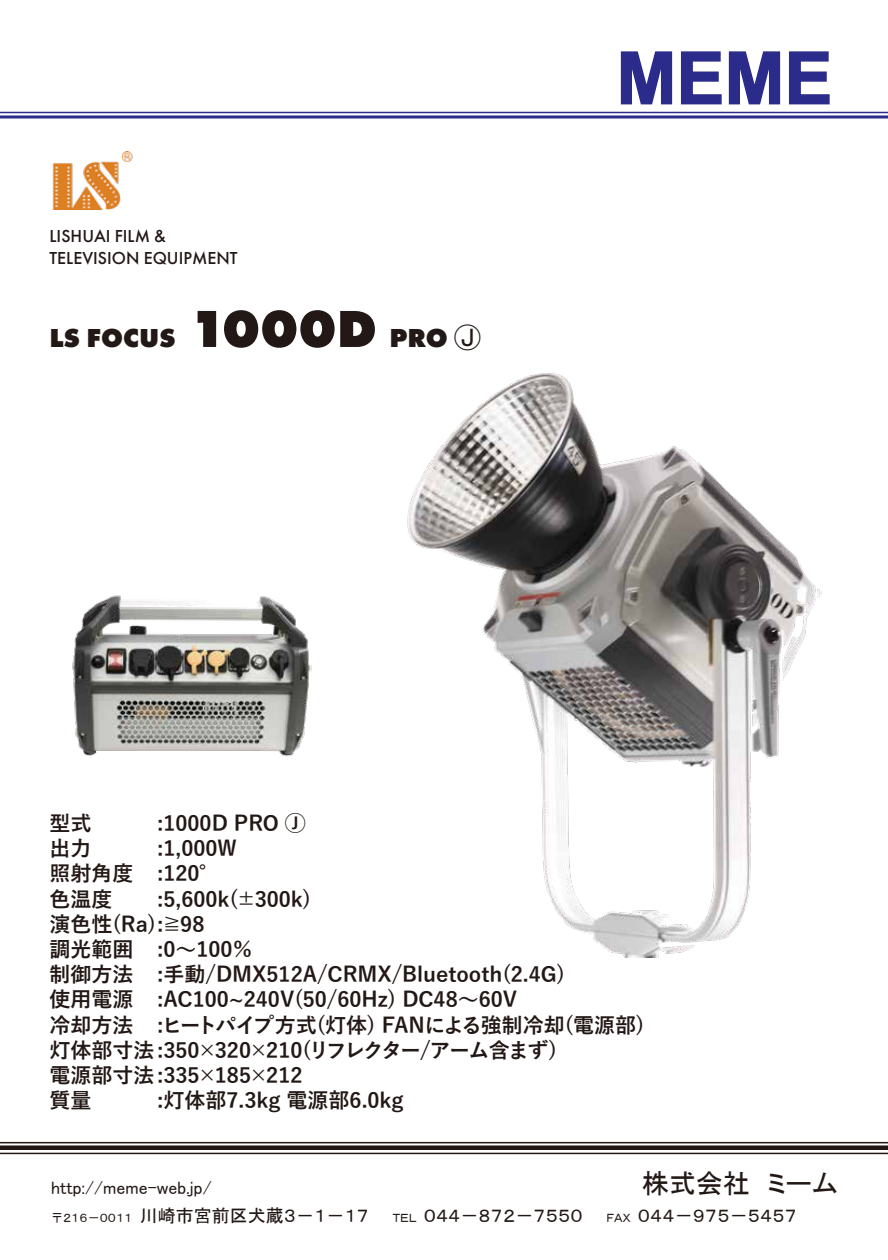
<style>
.page{position:relative;width:888px;height:1260px;background:#fff}
.page>*{position:absolute;margin:0;border:0;box-sizing:border-box;transform-origin:0 0}
.t1{font:700 72px "Arial";color:#2b2b8b}
.t2{font:800 27px "Futura PT";color:#221815}
.t3{font:27px "MS P Gothic";color:#221815}
.t4{font:700 21px/25.2px "Yu Gothic";color:#221815}
.t5{font:18px "MS P Gothic";color:#221815}
.t6{font:500 18px/21.6px "Futura PT";color:#221815}
.s1{font-size:54px}
.s2{font-family:"MS Gothic";font-weight:400}
.s3{font-size:12px}
</style>
<div class="page">
<img style="left:407px;top:373px;width:415px;height:585px">
<img style="left:52px;top:152px;width:81px;height:57px">
<img style="left:72px;top:595px;width:240px;height:162px">
<hr style="left:0;top:116px;width:888px;height:2px;background:#2b2b8b">
<svg style="left:620px;top:51px;width:53px;height:54px"></svg>
<svg style="left:681px;top:51px;width:41px;height:54px"></svg>
<svg style="left:728px;top:51px;width:53px;height:54px"></svg>
<svg style="left:789px;top:51px;width:41px;height:54px"></svg>
<div style="left:0;top:1145px;width:888px;height:5px;background:#221815"></div>
<hr style="left:0;top:1142px;width:888px;height:1px;background:#221815">
<hr style="left:0;top:1153px;width:888px;height:1px;background:#221815">
<hr style="left:0;top:112px;width:888px;height:1px;background:#2b2b8b">
<p class="t6" style="left:50px;top:226px;width:189px">LISHUAI FILM &amp;<br>TELEVISION EQUIPMENT</p>
<p class="t2" style="left:50px;top:321px;width:433px">LS FOCUS <span class="s1">1000D</span> PRO <span class="s2">Ⓙ</span></p>
<h1 class="t1" style="left:616px;top:28px;width:217px">MEME</h1>
<p class="t4" style="left:157px;top:811px;width:156px">:1000D PRO Ⓙ :1,000W<br>:120° :5,600k(±300k)</p>
<p class="t4" style="left:157px;top:937px;width:489px">:0～100％<br>:手動/DMX512A/CRMX/Bluetooth(2.4G) :AC100~240V(50/60Hz) DC48～60V<br>:ヒートパイプ方式(灯体) FANによる強制冷却(電源部)</p>
<p class="t4" style="left:50px;top:811px;width:509px">型式<br>出力<br>照射角度<br>色温度<br>演色性(Ra):≧98<br>調光範囲<br>制御方法<br>使用電源<br>冷却方法<br>灯体部寸法 :350×320×210(リフレクター/アーム含まず)電源部寸法:335×185×212<br>質量</p>
<p class="t4" style="left:157px;top:1088px;width:248px">:灯体部7.3kg 電源部6.0kg</p>
<p class="t3" style="left:642px;top:1169px;width:198px">株式会社　ミーム</p>
<p class="t5" style="left:51px;top:1207px;width:748px"><span class="s3">〒２１６－００１１</span> 川崎市宮前区犬蔵３－１－１７　　<span class="s3">ＴＥＬ</span> ０４４－８７２－７５５０　　<span class="s3">ＦＡＸ</span> ０４４－９７５－５４５７</p>
<p class="t5" style="left:51px;top:1178px;width:162px">http://meme-web.jp/</p>
</div>
